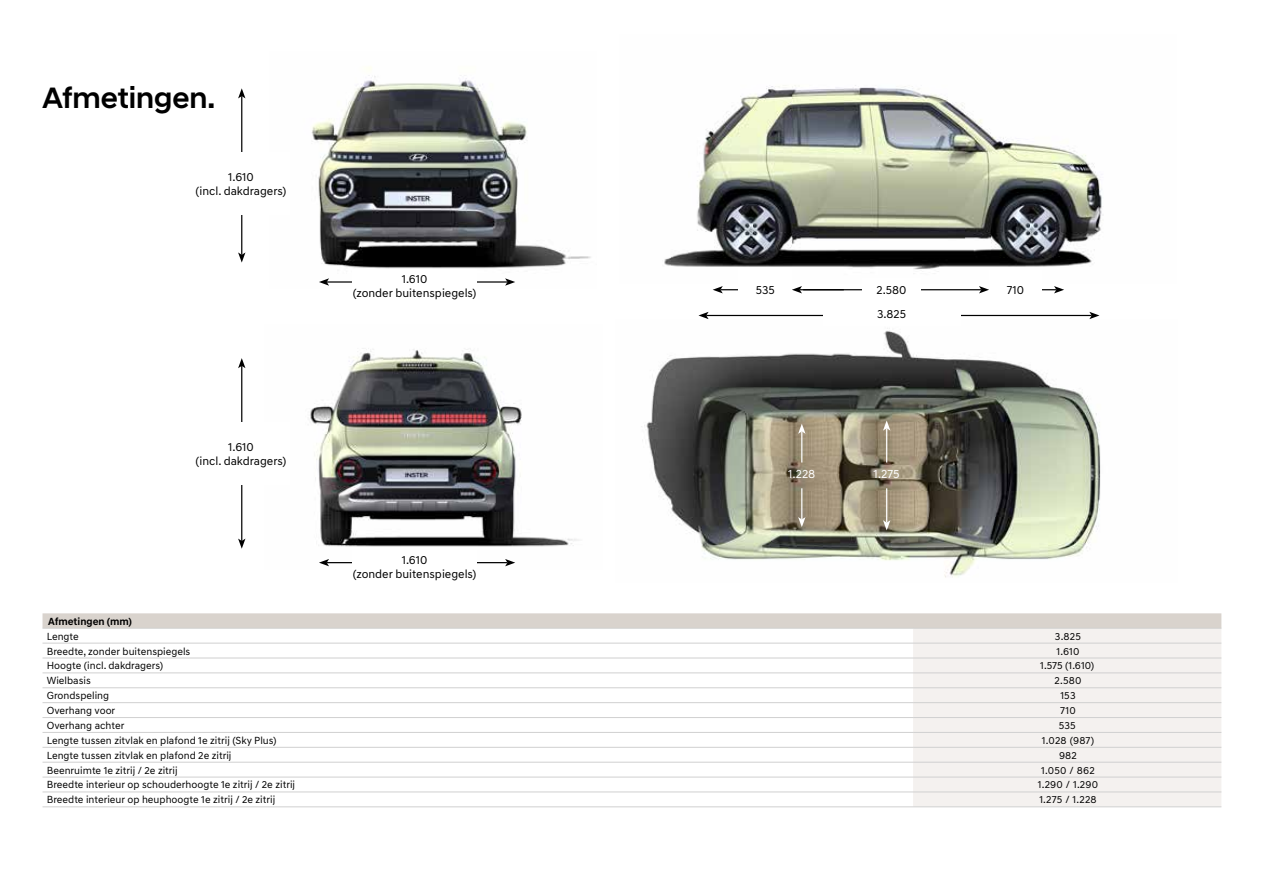
<style>
.page{position:relative;width:1263px;height:893px;background:#fff}
.page>*{position:absolute;margin:0;border:0;box-sizing:border-box;transform-origin:0 0}
.t1{font:500 30px "Hyundai Sans Head";color:#000}
.t2{font:12.3px "Hyundai Sans Text";color:#fff}
.t3{font:12px/14.4px "Hyundai Sans Text";color:#000;text-align:center}
.t4{font:10.5px "Hyundai Sans Text";color:#000}
.t5{font:700 10.5px "Hyundai Sans Text";color:#000}
</style>
<div class="page">
<img style="left:311px;top:67px;width:280px;height:202px">
<img style="left:310px;top:348px;width:269px;height:219px">
<img style="left:641px;top:328px;width:460px;height:250px">
<div style="left:43px;top:613px;width:1178px;height:15px;background:#d9d3cd"></div>
<svg style="left:43px;top:642px;width:870px;height:165px"></svg>
<div style="left:913px;top:629px;width:308px;height:178px;background:#f4f1ef"></div>
<hr style="left:913px;top:628px;width:308px;height:1px;background:#d0d0d0">
<hr style="left:913px;top:643px;width:308px;height:1px;background:#d0d0d0">
<hr style="left:913px;top:658px;width:308px;height:1px;background:#d0d0d0">
<hr style="left:913px;top:673px;width:308px;height:1px;background:#d0d0d0">
<hr style="left:913px;top:687px;width:308px;height:1px;background:#d0d0d0">
<hr style="left:913px;top:702px;width:308px;height:1px;background:#d0d0d0">
<hr style="left:913px;top:717px;width:308px;height:1px;background:#d0d0d0">
<hr style="left:913px;top:732px;width:308px;height:1px;background:#d0d0d0">
<hr style="left:913px;top:747px;width:308px;height:1px;background:#d0d0d0">
<hr style="left:913px;top:762px;width:308px;height:1px;background:#d0d0d0">
<hr style="left:913px;top:777px;width:308px;height:1px;background:#d0d0d0">
<hr style="left:913px;top:792px;width:308px;height:1px;background:#d0d0d0">
<hr style="left:913px;top:807px;width:308px;height:1px;background:#d0d0d0">
<hr style="left:43px;top:628px;width:870px;height:1px;background:#d0d0d0">
<hr style="left:43px;top:643px;width:870px;height:1px;background:#d0d0d0">
<hr style="left:43px;top:658px;width:870px;height:1px;background:#d0d0d0">
<hr style="left:43px;top:673px;width:870px;height:1px;background:#d0d0d0">
<hr style="left:43px;top:687px;width:870px;height:1px;background:#d0d0d0">
<hr style="left:43px;top:702px;width:870px;height:1px;background:#d0d0d0">
<hr style="left:43px;top:717px;width:870px;height:1px;background:#d0d0d0">
<hr style="left:43px;top:732px;width:870px;height:1px;background:#d0d0d0">
<hr style="left:43px;top:747px;width:870px;height:1px;background:#d0d0d0">
<hr style="left:43px;top:762px;width:870px;height:1px;background:#d0d0d0">
<hr style="left:43px;top:777px;width:870px;height:1px;background:#d0d0d0">
<hr style="left:43px;top:792px;width:870px;height:1px;background:#d0d0d0">
<hr style="left:43px;top:807px;width:870px;height:1px;background:#d0d0d0">
<hr style="left:801px;top:488px;width:1px;height:31px;background:#fff">
<svg style="left:798px;top:517px;width:7px;height:10px"></svg>
<hr style="left:886px;top:488px;width:1px;height:35px;background:#fff">
<svg style="left:883px;top:520px;width:7px;height:10px"></svg>
<hr style="left:801px;top:431px;width:1px;height:31px;background:#fff">
<svg style="left:798px;top:424px;width:7px;height:10px"></svg>
<hr style="left:886px;top:428px;width:1px;height:34px;background:#fff">
<svg style="left:883px;top:420px;width:7px;height:11px"></svg>
<img style="left:664px;top:85px;width:438px;height:185px">
<hr style="left:706px;top:315px;width:386px;height:1px;background:#000">
<svg style="left:698px;top:312px;width:11px;height:7px"></svg>
<svg style="left:1089px;top:312px;width:10px;height:7px"></svg>
<div style="left:823px;top:301px;width:137px;height:25px;background:#fff"></div>
<hr style="left:1018px;top:289px;width:38px;height:1px;background:#000">
<svg style="left:1054px;top:286px;width:10px;height:7px"></svg>
<hr style="left:720px;top:289px;width:45px;height:1px;background:#000">
<svg style="left:713px;top:286px;width:10px;height:7px"></svg>
<hr style="left:800px;top:289px;width:44px;height:1px;background:#000">
<svg style="left:792px;top:286px;width:10px;height:7px"></svg>
<hr style="left:803px;top:289px;width:178px;height:1px;background:#000">
<svg style="left:979px;top:286px;width:10px;height:7px"></svg>
<div style="left:989px;top:271px;width:53px;height:37px;background:#fff"></div>
<div style="left:862px;top:278px;width:59px;height:23px;background:#fff"></div>
<div style="left:739px;top:269px;width:53px;height:41px;background:#fff"></div>
<hr style="left:327px;top:281px;width:180px;height:2px;background:#000">
<svg style="left:319px;top:278px;width:10px;height:8px"></svg>
<svg style="left:505px;top:278px;width:10px;height:8px"></svg>
<div style="left:352px;top:269px;width:125px;height:33px;background:#fff"></div>
<hr style="left:327px;top:562px;width:180px;height:1px;background:#000">
<svg style="left:319px;top:559px;width:10px;height:7px"></svg>
<svg style="left:505px;top:559px;width:10px;height:7px"></svg>
<div style="left:352px;top:550px;width:125px;height:32px;background:#fff"></div>
<hr style="left:241px;top:96px;width:1px;height:159px;background:#000">
<svg style="left:238px;top:252px;width:7px;height:11px"></svg>
<svg style="left:238px;top:88px;width:7px;height:10px"></svg>
<div style="left:192px;top:152px;width:98px;height:63px;background:#fff"></div>
<hr style="left:241px;top:366px;width:1px;height:175px;background:#000">
<svg style="left:238px;top:539px;width:7px;height:10px"></svg>
<svg style="left:238px;top:358px;width:7px;height:10px"></svg>
<div style="left:192px;top:422px;width:98px;height:63px;background:#fff"></div>
<h1 class="t1" style="left:43px;top:80px;width:174px">Afmetingen.</h1>
<p class="t3" style="left:196px;top:170px;width:92px">1.610<br>(incl. dakdragers)</p>
<p class="t3" style="left:196px;top:439px;width:92px">1.610<br>(incl. dakdragers)</p>
<p class="t3" style="left:353px;top:272px;width:125px">1.610<br>(zonder buitenspiegels)</p>
<p class="t3" style="left:353px;top:552px;width:125px">1.610<br>(zonder buitenspiegels)</p>
<p class="t3" style="left:756px;top:283px;width:21px">535</p>
<p class="t3" style="left:876px;top:283px;width:31px">2.580</p>
<p class="t3" style="left:1007px;top:283px;width:19px">710</p>
<p class="t3" style="left:877px;top:307px;width:31px">3.825</p>
<p class="t2" style="left:788px;top:467px;width:29px">1.228</p>
<p class="t2" style="left:874px;top:467px;width:28px">1.275</p>
<p class="t5" style="left:48px;top:615px;width:85px">Afmetingen (mm)</p>
<p class="t4" style="left:47px;top:630px;width:34px">Lengte</p>
<p class="t4" style="left:1055px;top:630px;width:28px">3.825</p>
<p class="t4" style="left:47px;top:645px;width:145px">Breedte, zonder buitenspiegels</p>
<p class="t4" style="left:1056px;top:645px;width:25px">1.610</p>
<p class="t4" style="left:47px;top:659px;width:118px">Hoogte (incl. dakdragers)</p>
<p class="t4" style="left:1040px;top:659px;width:56px">1.575 (1.610)</p>
<p class="t4" style="left:47px;top:674px;width:46px">Wielbasis</p>
<p class="t4" style="left:1054px;top:674px;width:28px">2.580</p>
<p class="t4" style="left:47px;top:689px;width:64px">Grondspeling</p>
<p class="t4" style="left:1060px;top:689px;width:17px">153</p>
<p class="t4" style="left:47px;top:704px;width:70px">Overhang voor</p>
<p class="t4" style="left:1060px;top:704px;width:17px">710</p>
<p class="t4" style="left:47px;top:719px;width:79px">Overhang achter</p>
<p class="t4" style="left:1059px;top:719px;width:18px">535</p>
<p class="t4" style="left:47px;top:734px;width:231px">Lengte tussen zitvlak en plafond 1e zitrij (Sky Plus)</p>
<p class="t4" style="left:1042px;top:734px;width:54px">1.028 (987)</p>
<p class="t4" style="left:47px;top:749px;width:186px">Lengte tussen zitvlak en plafond 2e zitrij</p>
<p class="t4" style="left:1059px;top:749px;width:19px">982</p>
<p class="t4" style="left:47px;top:764px;width:132px">Beenruimte 1e zitrij / 2e zitrij</p>
<p class="t4" style="left:1041px;top:764px;width:55px">1.050 / 862</p>
<p class="t4" style="left:47px;top:778px;width:250px">Breedte interieur op schouderhoogte 1e zitrij / 2e zitrij</p>
<p class="t4" style="left:1038px;top:778px;width:62px">1.290 / 1.290</p>
<p class="t4" style="left:47px;top:793px;width:230px">Breedte interieur op heuphoogte 1e zitrij / 2e zitrij</p>
<p class="t4" style="left:1039px;top:793px;width:59px">1.275 / 1.228</p>
</div>
